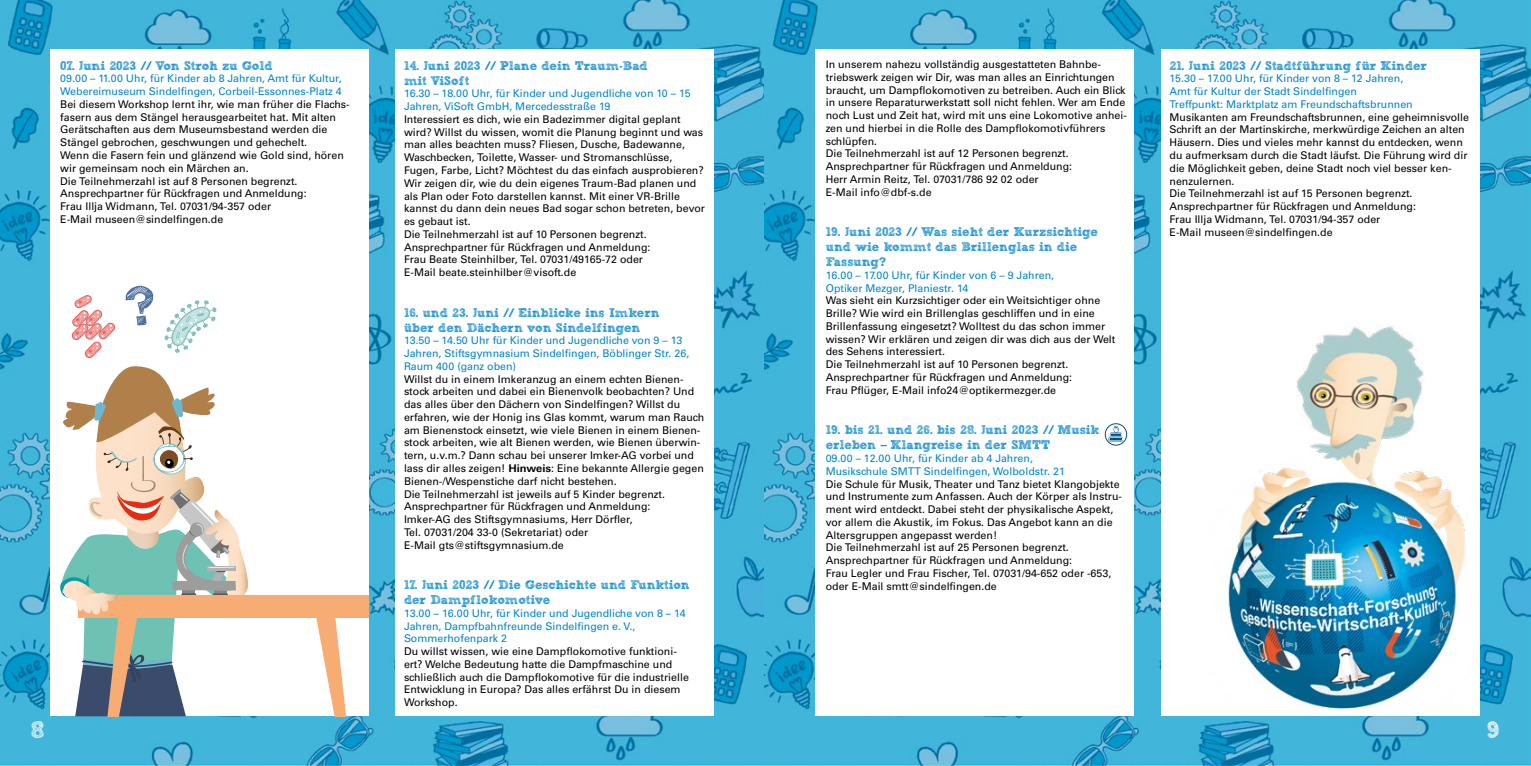
<style>
.page{position:relative;width:1531px;height:766px;background:#fff}
.page>*{position:absolute;margin:0;border:0;box-sizing:border-box;transform-origin:0 0}
.t1{font:700 23.75px "Sketch Block";color:#fff}
.t2{font:700 12.5px/15px "Sketch Block";color:#0085cd}
.t3{font:10.62px/12.8px "Univers LT Pro 55 Roman";color:#000}
.t4{font:10.62px/12.8px "Univers LT Pro 55 Roman";color:#0085cd}
.s1{font-family:"Univers Next Pro";font-weight:700}
.s2{font-size:13.75px}
</style>
<div class="page">
<img style="left:0;top:0;width:1530px;height:765px">
<div style="left:395px;top:50px;width:319px;height:666px;background:#fff"></div>
<div style="left:50px;top:50px;width:319px;height:666px;background:#fff"></div>
<div style="left:1160px;top:49px;width:319px;height:666px;background:#fff"></div>
<div style="left:815px;top:49px;width:319px;height:666px;background:#fff"></div>
<img style="left:1228px;top:325px;width:238px;height:384px">
<div style="left:78px;top:595px;width:291px;height:23px;background:#f6ac73"></div>
<svg style="left:316px;top:618px;width:30px;height:98px"></svg>
<svg style="left:60px;top:366px;width:188px;height:350px"></svg>
<svg style="left:1105px;top:423px;width:21px;height:22px"></svg>
<div style="left:1105px;top:423px;width:22px;height:22px;border:1px solid #004f86;border-radius:50%"></div>
<svg style="left:1108px;top:425px;width:14px;height:16px"></svg>
<svg style="left:71px;top:295px;width:45px;height:63px"></svg>
<svg style="left:164px;top:300px;width:53px;height:53px"></svg>
<p class="t2" style="left:60px;top:58px;width:214px">07. Juni 2023 // Von Stroh zu Gold</p>
<p class="t4" style="left:60px;top:72px;width:283px">09.00 – 11.00 Uhr, für Kinder ab 8 Jahren, Amt für Kultur,<br>Webereimuseum Sindelfingen, Corbeil-Essonnes-Platz 4</p>
<p class="t3" style="left:60px;top:97px;width:291px">Bei diesem Workshop lernt ihr, wie man früher die Flachs&shy;fasern aus dem Stängel herausgearbeitet hat. Mit alten Gerätschaften aus dem Museumsbestand werden die Stängel gebrochen, geschwungen und gehechelt.<br>Wenn die Fasern fein und glänzend wie Gold sind, hören wir gemeinsam noch ein Märchen an.<br>Die Teilnehmerzahl ist auf 8 Personen begrenzt.<br>Ansprechpartner für Rückfragen und Anmeldung:<br>Frau Illja Widmann, Tel. 07031/94-357 oder<br>E-Mail museen@sindelfingen.de</p>
<h1 class="t1" style="left:31px;top:714px;width:15px">8</h1>
<p class="t2" style="left:404px;top:58px;width:245px">14. Juni 2023 // Plane dein Traum-Bad mit ViSoft</p>
<p class="t4" style="left:404px;top:87px;width:288px">16.30 – 18.00 Uhr, für Kinder und Jugendliche von 10 – 15<br>Jahren, ViSoft GmbH, Mercedesstraße 19</p>
<p class="t3" style="left:404px;top:112px;width:302px">Interessiert es dich, wie ein Badezimmer digital geplant wird? Willst du wissen, womit die Planung beginnt und was man alles beachten muss? Fliesen, Dusche, Badewanne, Waschbecken, Toilette, Wasser- und Stromanschlüsse, Fugen, Farbe, Licht? Möchtest du das einfach ausprobieren?<br>Wir zeigen dir, wie du dein eigenes Traum-Bad planen und als Plan oder Foto darstellen kannst. Mit einer VR-Brille kannst du dann dein neues Bad sogar schon betreten, bevor es gebaut ist.<br>Die Teilnehmerzahl ist auf 10 Personen begrenzt.<br>Ansprechpartner für Rückfragen und Anmeldung:<br>Frau Beate Steinhilber, Tel. 07031/49165-72 oder<br>E-Mail beate.steinhilber@visoft.de</p>
<p class="t2" style="left:404px;top:305px;width:257px">16. und 23. Juni // Einblicke ins Imkern über den Dächern von Sindelfingen</p>
<p class="t4" style="left:404px;top:334px;width:287px">13.50 – 14.50 Uhr für Kinder und Jugendliche von 9 – 13<br>Jahren, Stiftsgymnasium Sindelfingen, Böblinger Str. 26,<br>Raum 400 (ganz oben)</p>
<p class="t3" style="left:404px;top:372px;width:302px">Willst du in einem Imkeranzug an einem echten Bienen&shy;stock arbeiten und dabei ein Bienenvolk beobachten? Und das alles über den Dächern von Sindelfingen? Willst du erfahren, wie der Honig ins Glas kommt, warum man Rauch am Bienenstock einsetzt, wie viele Bienen in einem Bienen&shy;stock arbeiten, wie alt Bienen werden, wie Bienen überwin&shy;tern, u.v.m.? Dann schau bei unserer Imker-AG vorbei und lass dir alles zeigen! <span class="s1">Hinweis</span>: Eine bekannte Allergie gegen Bienen-/Wespenstiche darf nicht bestehen.<br>Die Teilnehmerzahl ist jeweils auf 5 Kinder begrenzt.<br>Ansprechpartner für Rückfragen und Anmeldung:<br>Imker-AG des Stiftsgymnasiums, Herr Dörfler,<br>Tel. 07031/204 33-0 (Sekretariat) oder<br>E-Mail gts@stiftsgymnasium.de</p>
<p class="t2" style="left:404px;top:577px;width:287px">17. Juni 2023 // Die Geschichte und Funktion der Dampflokomotive</p>
<p class="t4" style="left:404px;top:606px;width:283px">13.00 – 16.00 Uhr, für Kinder und Jugendliche von 8 – 14<br>Jahren, Dampfbahnfreunde Sindelfingen e. V.,<br>Sommerhofenpark 2</p>
<p class="t3" style="left:404px;top:644px;width:286px">Du willst wissen, wie eine Dampflokomotive funktioni&shy;ert? Welche Bedeutung hatte die Dampfmaschine und schließlich auch die Dampflokomotive für die industrielle Entwicklung in Europa? Das alles erfährst Du in diesem Workshop.</p>
<p class="t3" style="left:826px;top:57px;width:303px">In unserem nahezu vollständig ausgestatteten Bahnbe&shy;triebswerk zeigen wir Dir, was man alles an Einrichtungen braucht, um Dampflokomotiven zu betreiben. Auch ein Blick in unsere Reparaturwerkstatt soll nicht fehlen. Wer am Ende noch Lust und Zeit hat, wird mit uns eine Lokomotive anhei&shy;zen und hierbei in die Rolle des Dampflokomotivführers schlüpfen.<br>Die Teilnehmerzahl ist auf 12 Personen begrenzt.<br>Ansprechpartner für Rückfragen und Anmeldung:<br>Herr Armin Reitz, Tel. 07031/786 92 02 oder<br>E-Mail info@dbf-s.de</p>
<p class="t2" style="left:826px;top:224px;width:274px">19. Juni 2023 // Was sieht der Kurzsichtige und wie kommt das Brillenglas in die<br>Fassung?</p>
<p class="t4" style="left:826px;top:268px;width:230px">16.00 – 17.00 Uhr, für Kinder von 6 – 9 Jahren,<br>Optiker Mezger, Planiestr. 14</p>
<p class="t3" style="left:826px;top:294px;width:291px">Was sieht ein Kurzsichtiger oder ein Weitsichtiger ohne Brille? Wie wird ein Brillenglas geschliffen und in eine Brillenfassung eingesetzt? Wolltest du das schon immer wissen? Wir erklären und zeigen dir was dich aus der Welt des Sehens interessiert.<br>Die Teilnehmerzahl ist auf 10 Personen begrenzt.<br>Ansprechpartner für Rückfragen und Anmeldung:<br>Frau Pflüger, E-Mail info24@optikermezger.de</p>
<p class="t2" style="left:826px;top:422px;width:275px">19. bis 21. und 26. bis 28. Juni 2023 // Musik erleben <span class="s2">--</span> Klangreise in der SMTT</p>
<p class="t4" style="left:826px;top:451px;width:241px">09.00 – 12.00 Uhr, für Kinder ab 4 Jahren,<br>Musikschule SMTT Sindelfingen, Wolboldstr. 21</p>
<p class="t3" style="left:826px;top:477px;width:298px">Die Schule für Musik, Theater und Tanz bietet Klangobjekte und Instrumente zum Anfassen. Auch der Körper als Instru&shy;ment wird entdeckt. Dabei steht der physikalische Aspekt, vor allem die Akustik, im Fokus. Das Angebot kann an die Altersgruppen angepasst werden!<br>Die Teilnehmerzahl ist auf 25 Personen begrenzt.<br>Ansprechpartner für Rückfragen und Anmeldung:<br>Frau Legler und Frau Fischer, Tel. 07031/94-652 oder -653, oder E-Mail smtt@sindelfingen.de</p>
<p class="t2" style="left:1169px;top:58px;width:259px">21. Juni 2023 // Stadtführung für Kinder</p>
<p class="t4" style="left:1169px;top:72px;width:245px">15.30 – 17.00 Uhr, für Kinder von 8 – 12 Jahren,<br>Amt für Kultur der Stadt Sindelfingen<br>Treffpunkt: Marktplatz am Freundschaftsbrunnen</p>
<p class="t3" style="left:1169px;top:110px;width:301px">Musikanten am Freundschaftsbrunnen, eine geheimnisvolle Schrift an der Martinskirche, merkwürdige Zeichen an alten Häusern. Dies und vieles mehr kannst du entdecken, wenn du aufmerksam durch die Stadt läufst. Die Führung wird dir die Möglichkeit geben, deine Stadt noch viel besser ken&shy;nenzulernen.<br>Die Teilnehmerzahl ist auf 15 Personen begrenzt.<br>Ansprechpartner für Rückfragen und Anmeldung:<br>Frau Illja Widmann, Tel. 07031/94-357 oder<br>E-Mail museen@sindelfingen.de</p>
<h1 class="t1" style="left:1486px;top:714px;width:14px">9</h1>
</div>
